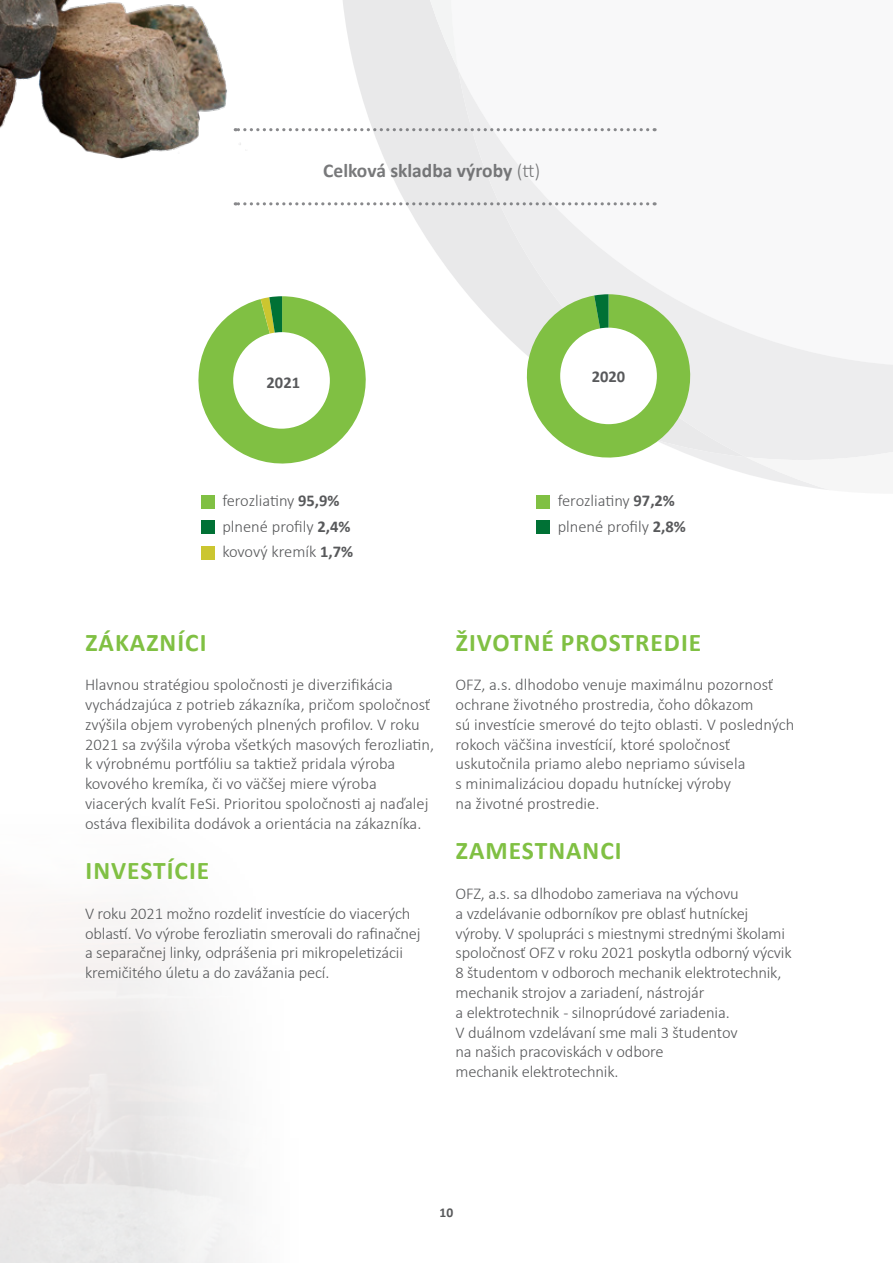
<style>
.page{position:relative;width:893px;height:1263px;background:#fff}
.page>*{position:absolute;margin:0;border:0;box-sizing:border-box;transform-origin:0 0}
.t1{font:700 25.5px "Calibri";letter-spacing:.04em;color:#80c043}
.t2{font:700 19.5px "Calibri";color:#58595b}
.t3{font:300 16.5px/19.8px "Calibri";letter-spacing:-.01em;color:#58595b}
.t4{font:700 16.5px "Calibri";color:#58595b}
.t5{font:700 13.5px "Calibri";color:#58595b}
.s1{font-weight:300}
.s2{font-weight:700}
</style>
<div class="page">
<svg style="left:341px;top:0;width:110px;height:273px;fill:#e9e9ea"></svg>
<svg style="left:451px;top:70px;width:7px;height:212px"></svg>
<svg style="left:458px;top:70px;width:208px;height:279px"></svg>
<svg style="left:408px;top:0;width:50px;height:70px"></svg>
<img style="left:0;top:0;width:265px;height:206px">
<svg style="left:198px;top:296px;width:168px;height:168px"></svg>
<svg style="left:235px;top:128px;width:413px;height:3px"></svg>
<svg style="left:235px;top:202px;width:413px;height:3px"></svg>
<div style="left:537px;top:495px;width:13px;height:14px;background:#80c043"></div>
<div style="left:537px;top:521px;width:13px;height:13px;background:#007135"></div>
<div style="left:201px;top:495px;width:14px;height:14px;background:#80c043"></div>
<div style="left:201px;top:521px;width:14px;height:13px;background:#007135"></div>
<div style="left:201px;top:546px;width:14px;height:14px;background:#cbc630"></div>
<svg style="left:520px;top:294px;width:373px;height:196px"></svg>
<div style="left:233px;top:332px;width:97px;height:97px;background:#fff;border-radius:50%"></div>
<div style="left:560px;top:328px;width:97px;height:96px;background:#fff;border-radius:50%"></div>
<p class="t2" style="left:323px;top:156px;width:219px">Celková skladba výroby <span class="s1">(tt)</span></p>
<p class="t4" style="left:267px;top:370px;width:35px">2021</p>
<p class="t3" style="left:222px;top:488px;width:132px;line-height:25.5px">ferozliatiny <span class="s2">95,9% </span>plnené profily <span class="s2">2,4% </span>kovový kremík <span class="s2">1,7%</span></p>
<p class="t4" style="left:592px;top:365px;width:35px">2020</p>
<p class="t3" style="left:558px;top:488px;width:130px;line-height:25.5px">ferozliatiny <span class="s2">97,2% </span>plnené profily <span class="s2">2,8%</span></p>
<h1 class="t1" style="left:86px;top:624px;width:122px">ZÁKAZNÍCI</h1>
<p class="t3" style="left:85px;top:675px;width:351px">Hlavnou stratégiou spoločnosti je diverzifikácia vychádzajúca z potrieb zákazníka, pričom spoločnosť zvýšila objem vyrobených plnených profilov. V roku 2021 sa zvýšila výroba všetkých masových ferozliatin, k výrobnému portfóliu sa taktiež pridala výroba kovového kremíka, či vo väčšej miere výroba viacerých kvalít FeSi. Prioritou spoločnosti aj naďalej ostáva flexibilita dodávok a orientácia na zákazníka.</p>
<h1 class="t1" style="left:86px;top:853px;width:125px">INVESTÍCIE</h1>
<p class="t3" style="left:85px;top:903px;width:337px">V roku 2021 možno rozdeliť investície do viacerých oblastí. Vo výrobe ferozliatin smerovali do rafinačnej a separačnej linky, odprášenia pri mikropeletizácii kremičitého úletu a do zavážania pecí.</p>
<h1 class="t1" style="left:456px;top:624px;width:247px">ŽIVOTNÉ PROSTREDIE</h1>
<p class="t3" style="left:455px;top:675px;width:340px">OFZ, a.s. dlhodobo venuje maximálnu pozornosť ochrane životného prostredia, čoho dôkazom<br>sú investície smerové do tejto oblasti. V posledných rokoch väčšina investícií, ktoré spoločnosť uskutočnila priamo alebo nepriamo súvisela<br>s minimalizáciou dopadu hutníckej výroby<br>na životné prostredie.</p>
<h1 class="t1" style="left:456px;top:833px;width:167px">ZAMESTNANCI</h1>
<p class="t3" style="left:455px;top:883px;width:338px">OFZ, a.s. sa dlhodobo zameriava na výchovu<br>a vzdelávanie odborníkov pre oblasť hutníckej výroby. V spolupráci s miestnymi strednými školami spoločnosť OFZ v roku 2021 poskytla odborný výcvik 8 študentom v odboroch mechanik elektrotechnik, mechanik strojov a zariadení, nástrojár<br>a elektrotechnik - silnoprúdové zariadenia.<br>V duálnom vzdelávaní sme mali 3 študentov<br>na našich pracoviskách v odbore<br>mechanik elektrotechnik.</p>
<p class="t5" style="left:440px;top:1203px;width:15px">10</p>
</div>
